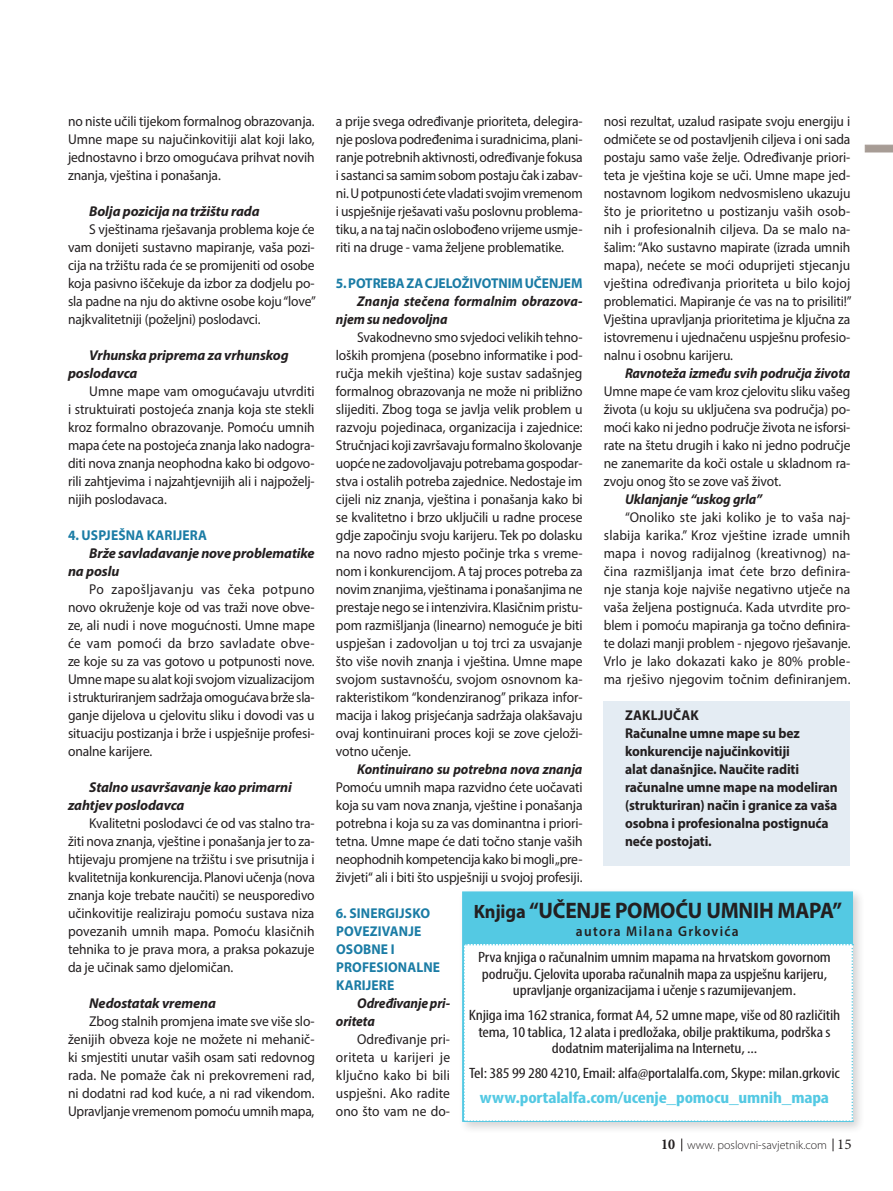
<style>
.page{position:relative;width:893px;height:1191px;background:#fff}
.page>*{position:absolute;margin:0;border:0;box-sizing:border-box;transform-origin:0 0}
.t1{font:700 22.5px "Myriad Pro";letter-spacing:-.01em;color:#231f20;scale:.95 1}
.t2{font:700 condensed 16.5px "Myriad Pro";letter-spacing:-.01em;color:#54c9e3;scale:1.18 1}
.t3{font:condensed 15px/16.5px "Myriad Pro";letter-spacing:-.01em;color:#231f20;text-align:center;scale:1.18 1}
.t4{font:14.25px/18px "Myriad Pro";letter-spacing:-.01em;color:#231f20;text-align:justify;scale:.95 1}
.t5{font:700 14.25px/18px "Myriad Pro";letter-spacing:-.01em;color:#231f20;scale:.95 1}
.t6{font:italic 700 14.25px/18px "Myriad Pro";letter-spacing:-.01em;color:#231f20}
.t7{font:italic 700 14.25px/18px "Myriad Pro";letter-spacing:-.01em;color:#231f20;scale:.95 1}
.t8{font:700 14.25px/18px "Myriad Pro";letter-spacing:.01em;color:#1b7ca5;scale:.95 1}
.t9{font:italic 700 14.25px/18px "Myriad Pro";letter-spacing:.01em;color:#231f20;scale:.95 1}
.t10{font:600 14.25px "Myriad Pro";letter-spacing:.1em;color:#231f20;scale:.95 1}
.t11{font:300 12px "Myriad Pro";color:#231f20}
.s1{font-size:19.35px}
.s2{font-family:"Minion Pro";font-weight:700;font-stretch:condensed;font-size:15px}
.s3{font-family:"Minion Pro";font-weight:400;font-size:15px}
</style>
<div class="page">
<svg style="left:865px;top:145px;width:28px;height:7px"></svg>
<svg style="left:681px;top:1138px;width:1px;height:13px"></svg>
<svg style="left:833px;top:1138px;width:1px;height:13px"></svg>
<div style="left:603px;top:701px;width:247px;height:164px;background:#e4ecf3"></div>
<div style="left:458px;top:887px;width:407px;height:247px;background:#231f20;opacity:.19"></div>
<div style="left:462px;top:891px;width:391px;height:230px;background:#54c9e3;border:2px solid #54c9e3"></div>
<div style="left:464px;top:900px;width:386px;height:49px;background:#54c9e3"></div>
<div style="left:463px;top:944px;width:390px;height:177px;background:#fff"></div>
<p class="t4" style="left:68px;top:112px;width:261px">no niste učili tijekom formalnog obrazovanja.<br>Umne mape su najučinkovitiji alat koji lako, jednostavno i brzo omogućava prihvat novih znanja, vještina i ponašanja.</p>
<p class="t6" style="left:89px;top:202px;width:172px">Bolja pozicija na tržištu rada</p>
<p class="t4" style="left:68px;top:220px;width:262px;text-indent:21px">S vještinama rješavanja problema koje će vam donijeti sustavno mapiranje, vaša pozi&shy;cija na tržištu rada će se promijeniti od osobe koja pasivno iščekuje da izbor za dodjelu po&shy;sla padne na nju do aktivne osobe koju “love” najkvalitetniji (poželjni) poslodavci.</p>
<p class="t6" style="left:68px;top:346px;width:222px;text-indent:21px">Vrhunska priprema za vrhunskog poslodavca</p>
<p class="t4" style="left:68px;top:382px;width:261px;text-indent:21px">Umne mape vam omogućavaju utvrditi i struktuirati postojeća znanja koja ste stekli kroz formalno obrazovanje. Pomoću umnih mapa ćete na postojeća znanja lako nadogra&shy;diti nova znanja neophodna kako bi odgovo&shy;rili zahtjevima i najzahtjevnijih ali i najpoželj&shy;nijih poslodavaca.</p>
<p class="t8" style="left:68px;top:526px;width:148px">4. USPJEŠNA KARIJERA</p>
<p class="t6" style="left:68px;top:544px;width:248px;text-indent:21px">Brže savladavanje nove problematike na poslu</p>
<p class="t4" style="left:68px;top:580px;width:261px;text-indent:21px">Po zapošljavanju vas čeka potpuno novo okruženje koje od vas traži nove obve&shy;ze, ali nudi i nove mogućnosti. Umne mape će vam pomoći da brzo savladate obve&shy;ze koje su za vas gotovo u potpunosti nove.<br>Umne mape su alat koji svojom vizualizacijom i strukturiranjem sadržaja omogućava brže sla&shy;ganje dijelova u cjelovitu sliku i dovodi vas u situaciju postizanja i brže i uspješnije profesi&shy;onalne karijere.</p>
<p class="t6" style="left:68px;top:778px;width:225px;text-indent:21px">Stalno usavršavanje kao primarni zahtjev poslodavca</p>
<p class="t4" style="left:68px;top:814px;width:261px;text-indent:21px">Kvalitetni poslodavci će od vas stalno tra&shy;žiti nova znanja, vještine i ponašanja jer to za&shy;htijevaju promjene na tržištu i sve prisutnija i kvalitetnija konkurencija. Planovi učenja (nova znanja koje trebate naučiti) se neusporedivo učinkovitije realiziraju pomoću sustava niza povezanih umnih mapa. Pomoću klasičnih tehnika to je prava mora, a praksa pokazuje da je učinak samo djelomičan.</p>
<p class="t6" style="left:89px;top:994px;width:128px">Nedostatak vremena</p>
<p class="t4" style="left:68px;top:1012px;width:261px;text-indent:21px">Zbog stalnih promjena imate sve više slo&shy;ženijih obveza koje ne možete ni mehanič&shy;ki smjestiti unutar vaših osam sati redovnog rada. Ne pomaže čak ni prekovremeni rad, ni dodatni rad kod kuće, a ni rad vikendom.<br>Upravljanje vremenom pomoću umnih mapa,</p>
<p class="t4" style="left:604px;top:112px;width:262px">nosi rezultat, uzalud rasipate svoju energiju i odmičete se od postavljenih ciljeva i oni sada postaju samo vaše želje. Određivanje priori&shy;teta je vještina koje se uči. Umne mape jed&shy;nostavnom logikom nedvosmisleno ukazuju što je prioritetno u postizanju vaših osob&shy;nih i profesionalnih ciljeva. Da se malo na&shy;šalim: “Ako sustavno mapirate (izrada umnih mapa), nećete se moći oduprijeti stjecanju vještina određivanja prioriteta u bilo kojoj problematici. Mapiranje će vas na to prisiliti!” Vještina upravljanja prioritetima je ključna za istovremenu i ujednačenu uspješnu profesio&shy;nalnu i osobnu karijeru.</p>
<p class="t7" style="left:625px;top:364px;width:239px">Ravnoteža između svih područja života</p>
<p class="t4" style="left:604px;top:382px;width:261px">Umne mape će vam kroz cjelovitu sliku vašeg života (u koju su uključena sva područja) po&shy;moći kako ni jedno područje života ne isforsi&shy;rate na štetu drugih i kako ni jedno područje ne zanemarite da koči ostale u skladnom ra&shy;zvoju onog što se zove vaš život.</p>
<p class="t7" style="left:625px;top:490px;width:146px">Uklanjanje “uskog grla”</p>
<p class="t4" style="left:604px;top:508px;width:261px;text-indent:21px">“Onoliko ste jaki koliko je to vaša naj&shy;slabija karika.” Kroz vještine izrade umnih mapa i novog radijalnog (kreativnog) na&shy;čina razmišljanja imat ćete brzo definira&shy;nje stanja koje najviše negativno utječe na vaša željena postignuća. Kada utvrdite pro&shy;blem i pomoću mapiranja ga točno definira&shy;te dolazi manji problem - njegovo rješavanje.<br>Vrlo je lako dokazati kako je 80% proble&shy;ma rješivo njegovim točnim definiranjem.</p>
<p class="t5" style="left:625px;top:706px;width:225px">ZAKLJUČAK<br>Računalne umne mape su bez konkurencije najučinkovitiji<br>alat današnjice. Naučite raditi računalne umne mape na modeliran (strukturiran) način i granice za vaša osobna i profesionalna postignuća neće postojati.</p>
<p class="t4" style="left:336px;top:112px;width:261px">a prije svega određivanje prioriteta, delegira&shy;nje poslova podređenima i suradnicima, plani&shy;ranje potrebnih aktivnosti, određivanje fokusa i sastanci sa samim sobom postaju čak i zabav&shy;ni. U potpunosti ćete vladati svojim vremenom i uspješnije rješavati vašu poslovnu problema&shy;tiku, a na taj način oslobođeno vrijeme usmje&shy;riti na druge - vama željene problematike.</p>
<p class="t8" style="left:336px;top:274px;width:261px">5. POTREBA ZA CJELOŽIVOTNIM UČENJEM</p>
<p class="t9" style="left:336px;top:292px;width:261px;text-indent:21px">Znanja stečena formalnim obrazova&shy;njem su nedovoljna</p>
<p class="t4" style="left:336px;top:328px;width:261px;text-indent:21px">Svakodnevno smo svjedoci velikih tehno&shy;loških promjena (posebno informatike i pod&shy;ručja mekih vještina) koje sustav sadašnjeg formalnog obrazovanja ne može ni približno slijediti. Zbog toga se javlja velik problem u razvoju pojedinaca, organizacija i zajednice:<br>Stručnjaci koji završavaju formalno školovanje uopće ne zadovoljavaju potrebama gospodar&shy;stva i ostalih potreba zajednice. Nedostaje im cijeli niz znanja, vještina i ponašanja kako bi se kvalitetno i brzo uključili u radne procese gdje započinju svoju karijeru. Tek po dolasku na novo radno mjesto počinje trka s vreme&shy;nom i konkurencijom. A taj proces potreba za novim znanjima, vještinama i ponašanjima ne prestaje nego se i intenzivira. Klasičnim pristu&shy;pom razmišljanja (linearno) nemoguće je biti uspješan i zadovoljan u toj trci za usvajanje što više novih znanja i vještina. Umne mape svojom sustavnošću, svojom osnovnom ka&shy;rakteristikom “kondenziranog” prikaza infor&shy;macija i lakog prisjećanja sadržaja olakšavaju ovaj kontinuirani proces koji se zove cjeloži&shy;votno učenje.</p>
<p class="t7" style="left:357px;top:760px;width:239px">Kontinuirano su potrebna nova znanja</p>
<p class="t4" style="left:336px;top:778px;width:261px">Pomoću umnih mapa razvidno ćete uočavati koja su vam nova znanja, vještine i ponašanja potrebna i koja su za vas dominantna i priori&shy;tetna. Umne mape će dati točno stanje vaših neophodnih kompetencija kako bi mogli „pre&shy;živjeti“ ali i biti što uspješniji u svojoj profesiji.</p>
<p class="t8" style="left:336px;top:904px;width:111px">6. SINERGIJSKO<br>POVEZIVANJE<br>OSOBNE I<br>PROFESIONALNE<br>KARIJERE</p>
<p class="t7" style="left:336px;top:994px;width:122px;text-indent:21px">Određivanje pri&shy;oriteta</p>
<p class="t4" style="left:336px;top:1030px;width:122px;text-indent:21px">Određivanje pri&shy;oriteta u karijeri je ključno kako bi bili uspješni. Ako radite ono što vam ne do-</p>
<h1 class="t1" style="left:474px;top:895px;width:389px"><span class="s1">Knjiga</span> “UČENJE POMOĆU UMNIH MAPA”</h1>
<p class="t10" style="left:576px;top:921px;width:173px">autora Milana Grkovića</p>
<p class="t3" style="left:478px;top:949px;width:300px">Prva knjiga o računalnim umnim mapama na hrvatskom govornom području. Cjelovita uporaba računalnih mapa za uspješnu karijeru, upravljanje organizacijama i učenje s razumijevanjem.</p>
<p class="t3" style="left:469px;top:1007px;width:316px">Knjiga ima 162 stranica, format A4, 52 umne mape, više od 80 različitih tema, 10 tablica, 12 alata i predložaka, obilje praktikuma, podrška s dodatnim materijalima na Internetu, ...</p>
<p class="t3" style="left:469px;top:1065px;width:315px">Tel: 385 99 280 4210, Email: alfa@portalalfa.com, Skype: milan.grkovic</p>
<p class="t2" style="left:480px;top:1087px;width:297px">www.portalalfa.com/ucenje_pomocu_umnih_mapa</p>
<p class="t11" style="left:661px;top:1137px;width:192px"><span class="s2">10</span> www. poslovni-savjetnik.com <span class="s3">15</span></p>
</div>
